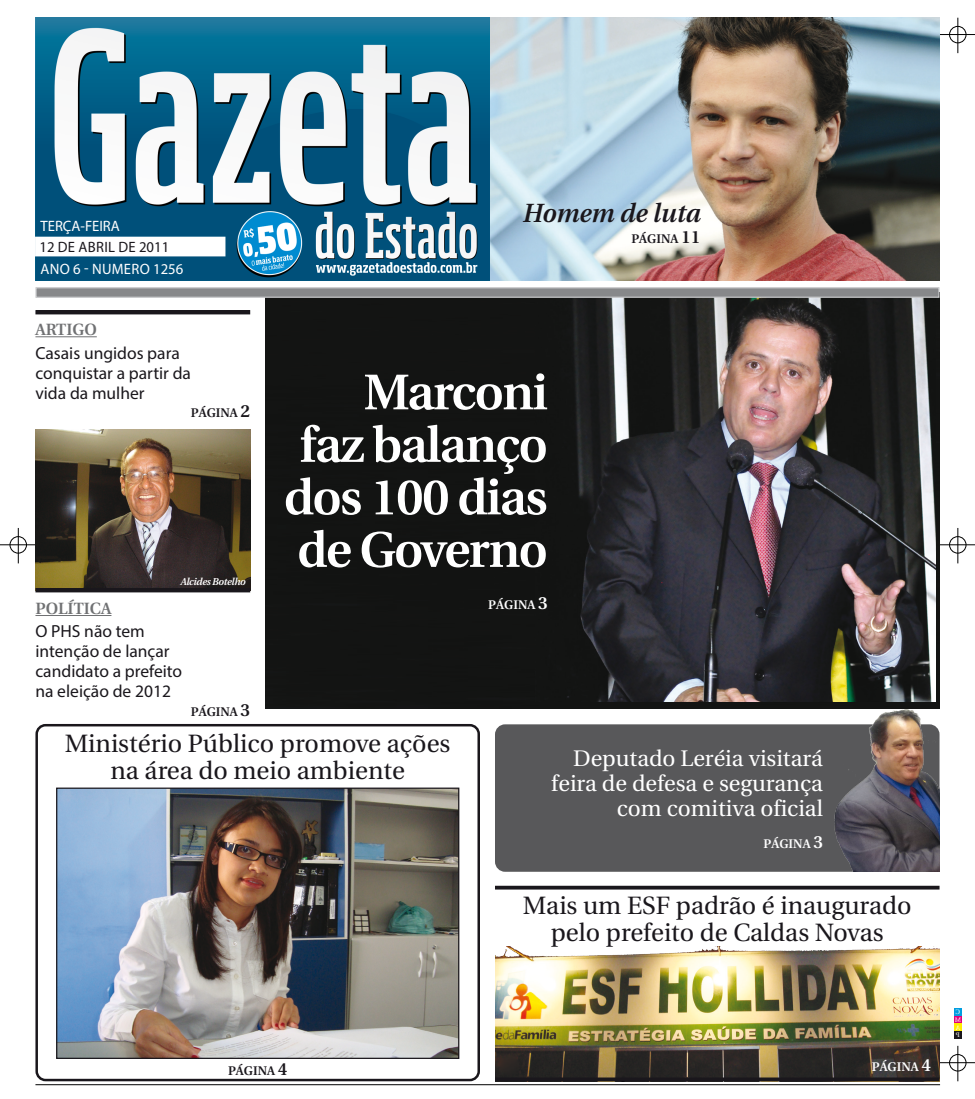
<style>
.page{position:relative;width:975px;height:1099px;background:#fff}
.page>*{position:absolute;margin:0;border:0;box-sizing:border-box;transform-origin:0 0}
.Corpo_de_Texto{font:600 50px/52.5px "Utopia";letter-spacing:-.03em;color:#fff;text-align:center}
.Título_Artigos{font:italic 600 26.25px "Utopia";color:#1a171c}
.Corpo_de_Texto-2{font:25px "Utopia";color:#1a171c}
.Corpo_de_Texto-3{font:22.5px/25px "Utopia";color:#fff;text-align:right}
.Corpo_de_Texto-4{font:17.5px "Myriad Pro";color:#1a171c}
.Título_Artigos-2{font:17.5px/20px "Myriad Pro";color:#1a171c}
.Chapéu{font:600 16.25px "Utopia";color:#707173}
.Corpo_de_Texto-5{font:15px "Myriad Pro";letter-spacing:.02em;color:#1a171c}
.Corpo_de_Texto-6{font:15px "Myriad Pro";letter-spacing:.02em;color:#fff}
.Corpo_de_Texto-7{font:15px "Myriad Pro";color:#fff}
.Corpo_de_Texto-8{font:600 12.5px "Utopia";color:#1a171c}
.Corpo_de_Texto-9{font:600 12.5px "Utopia";color:#fff}
.Legendas_de_Fotos{font:italic 600 10px "Utopia";letter-spacing:-.03em;color:#fff}
.s1{font-size:17.5px}
</style>
<div class="page">
<hr style="left:939px;top:34px;width:35px;height:1px;background:#000">
<hr style="left:957px;top:18px;width:1px;height:35px;background:#000">
<div style="left:949px;top:26px;width:17px;height:17px;border:1px solid #000;border-radius:50%"></div>
<hr style="left:939px;top:1062px;width:35px;height:1px;background:#000">
<hr style="left:957px;top:1045px;width:1px;height:36px;background:#000">
<div style="left:949px;top:1054px;width:17px;height:17px;border:1px solid #000;border-radius:50%"></div>
<div style="left:954px;top:1008px;width:7px;height:7px;background:#009ee0"></div>
<div style="left:954px;top:1015px;width:7px;height:8px;background:#e2007a"></div>
<div style="left:954px;top:1023px;width:7px;height:7px;background:#ffed00"></div>
<div style="left:954px;top:1030px;width:7px;height:8px;background:#1a171c"></div>
<hr style="left:939px;top:544px;width:35px;height:1px;background:#000">
<hr style="left:957px;top:528px;width:1px;height:35px;background:#000">
<div style="left:949px;top:536px;width:17px;height:17px;border:1px solid #000;border-radius:50%"></div>
<hr style="left:35px;top:1084px;width:905px;height:1px;background:#000">
<hr style="left:0;top:544px;width:35px;height:1px;background:#000">
<hr style="left:18px;top:528px;width:1px;height:35px;background:#000">
<div style="left:10px;top:536px;width:17px;height:17px;border:1px solid #000;border-radius:50%"></div>
<img style="left:490px;top:18px;width:449px;height:262px">
<img style="left:35px;top:430px;width:215px;height:158px">
<div style="left:496px;top:725px;width:442px;height:145px;background:#58585a;border-radius:9px"></div>
<div style="left:495px;top:724px;width:444px;height:147px;border:2px solid #58585a;border-radius:9px"></div>
<img style="left:830px;top:708px;width:109px;height:163px">
<div style="left:265px;top:298px;width:674px;height:410px;background:#131413"></div>
<img style="left:535px;top:298px;width:400px;height:404px">
<img style="left:35px;top:18px;width:455px;height:262px">
<div style="left:35px;top:287px;width:904px;height:11px;background:#87888a;border:1px solid #c6c7c9"></div>
<hr style="left:35px;top:336px;width:62px;height:1px;background:#707173">
<div style="left:35px;top:310px;width:215px;height:4px;border:1px solid #1a171c"></div>
<hr style="left:35px;top:615px;width:76px;height:1px;background:#707173">
<div style="left:35px;top:588px;width:215px;height:4px;border:1px solid #1a171c"></div>
<img style="left:58px;top:789px;width:399px;height:267px">
<div style="left:56px;top:787px;width:403px;height:271px;border:1px solid #1a171c"></div>
<div style="left:35px;top:724px;width:445px;height:357px;border:2px solid #1a171c;border-radius:9px"></div>
<img style="left:495px;top:946px;width:444px;height:131px">
<div style="left:495px;top:885px;width:444px;height:4px;border:1px solid #1a171c"></div>
<div style="left:495px;top:1077px;width:444px;height:4px;border:1px solid #1a171c"></div>
<p class="Corpo_de_Texto-7" style="left:40px;top:216px;width:81px">TERÇA-FEIRA</p>
<p class="Corpo_de_Texto-5" style="left:40px;top:237px;width:131px">12 DE ABRIL DE 2011</p>
<p class="Corpo_de_Texto-6" style="left:41px;top:260px;width:144px">ANO 6 - NUMERO 1256</p>
<p class="Chapéu" style="left:35px;top:320px;width:63px">ARTIGO</p>
<p class="Título_Artigos-2" style="left:35px;top:342px;width:157px">Casais ungidos para conquistar a partir da vida da mulher</p>
<p class="Corpo_de_Texto-8" style="left:191px;top:406px;width:61px">PÁGINA <span class="s1">2</span></p>
<p class="Chapéu" style="left:35px;top:599px;width:77px">POLÍTICA</p>
<p class="Legendas_de_Fotos" style="left:180px;top:576px;width:67px">Alcides Botelho</p>
<p class="Corpo_de_Texto-4" style="left:35px;top:620px;width:111px">O PHS não tem</p>
<p class="Corpo_de_Texto-4" style="left:35px;top:640px;width:136px">intenção de lançar</p>
<p class="Corpo_de_Texto-4" style="left:35px;top:660px;width:148px">candidato a prefeito</p>
<p class="Corpo_de_Texto-4" style="left:35px;top:680px;width:137px">na eleição de 2012</p>
<p class="Corpo_de_Texto-8" style="left:191px;top:704px;width:61px">PÁGINA <span class="s1">3</span></p>
<p class="Título_Artigos" style="left:523px;top:198px;width:179px">Homem de luta</p>
<p class="Corpo_de_Texto-8" style="left:631px;top:232px;width:71px">PÁGINA <span class="s1">11</span></p>
<p class="Corpo_de_Texto" style="left:363px;top:366px;width:185px">Marconi</p>
<p class="Corpo_de_Texto" style="left:284px;top:419px;width:265px">faz balanço dos 100 dias de Governo</p>
<p class="Corpo_de_Texto-9" style="left:488px;top:597px;width:61px">PÁGINA <span class="s1">3</span></p>
<p class="Corpo_de_Texto-2" style="left:65px;top:729px;width:387px">Ministério Público promove ações</p>
<p class="Corpo_de_Texto-2" style="left:110px;top:757px;width:296px">na área do meio ambiente</p>
<p class="Corpo_de_Texto-8" style="left:228px;top:1063px;width:61px">PÁGINA <span class="s1">4</span></p>
<p class="Corpo_de_Texto-3" style="left:551px;top:746px;width:273px">Deputado Leréia visitará feira de defesa e segurança com comitiva oficial</p>
<p class="Corpo_de_Texto-9" style="left:763px;top:836px;width:61px">PÁGINA <span class="s1">3</span></p>
<p class="Corpo_de_Texto-2" style="left:523px;top:891px;width:390px">Mais um ESF padrão é inaugurado</p>
<p class="Corpo_de_Texto-2" style="left:550px;top:919px;width:334px">pelo prefeito de Caldas Novas</p>
<p class="Corpo_de_Texto-9" style="left:871px;top:1059px;width:61px">PÁGINA <span class="s1">4</span></p>
</div>
